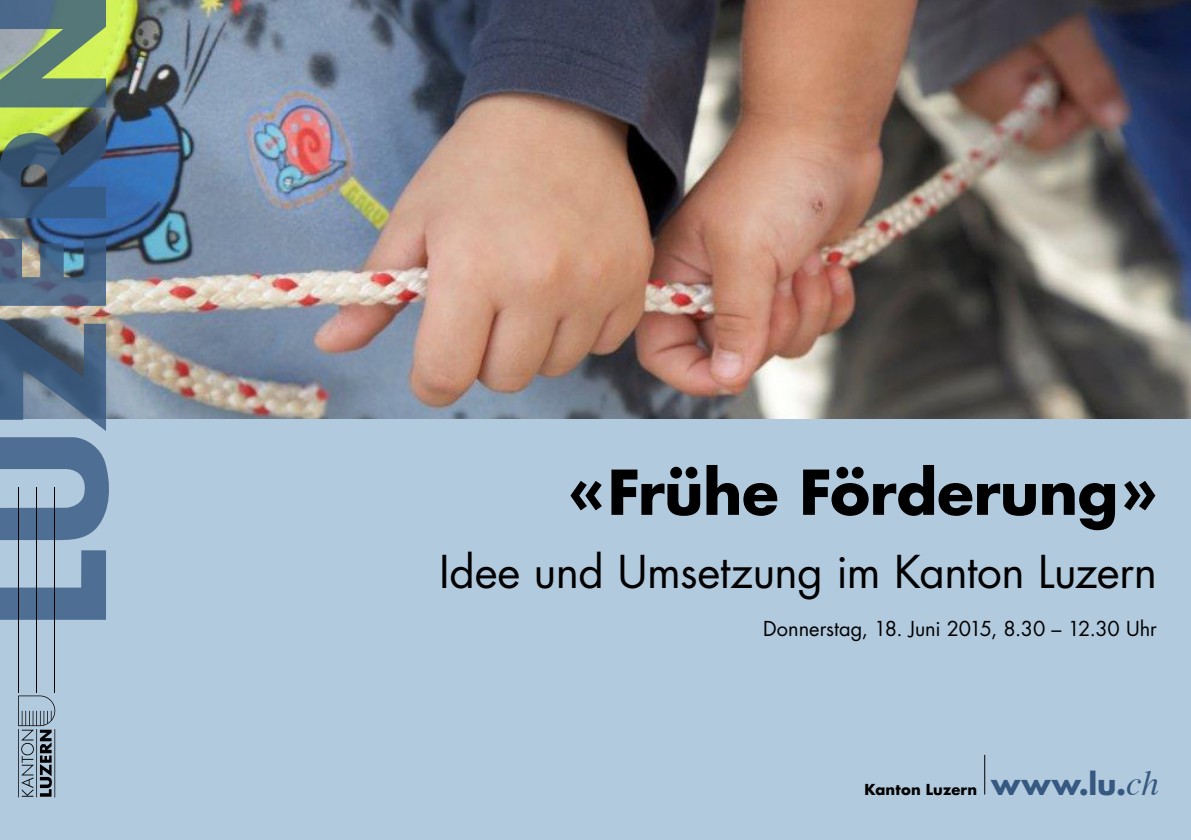
<style>
.page{position:relative;width:1191px;height:840px;background:#fff}
.page>*{position:absolute;margin:0;border:0;box-sizing:border-box;transform-origin:0 0}
.t1{font:700 60px "Futura Luzern";letter-spacing:-.01em;color:#000}
.t2{font:44px "Futura Luzern";letter-spacing:-.01em;color:#000}
.t3{font:20px "Futura Luzern";letter-spacing:-.005em;color:#000}
.t4{font:700 14.6px "Futura Luzern";letter-spacing:.01em;color:#000}
.s1{font-size:29.4px;color:#365981}
.s2{font-family:"Times";font-weight:400;font-style:italic;font-size:35px;color:#365981}
</style>
<div class="page">
<img style="left:0;top:0;width:1191px;height:419px">
<div style="left:0;top:419px;width:1191px;height:420px;background:#b2cade"></div>
<hr style="left:984px;top:754px;width:1px;height:40px;background:#000">
<svg style="left:0;top:318px;width:106px;height:113px;background:#5b728b"></svg>
<svg style="left:0;top:0;width:106px;height:107px;background:#708f7b"></svg>
<img style="left:0;top:238px;width:106px;height:68px">
<svg style="left:0;top:550px;width:106px;height:69px"></svg>
<svg style="left:0;top:118px;width:106px;height:100px;background:#4a6670"></svg>
<svg style="left:0;top:437px;width:109px;height:103px"></svg>
<hr style="left:18px;top:728px;width:1px;height:69px;background:#000">
<hr style="left:36px;top:728px;width:1px;height:69px;background:#000">
<hr style="left:36px;top:487px;width:1px;height:205px;background:#000">
<hr style="left:54px;top:728px;width:1px;height:69px;background:#000">
<hr style="left:54px;top:487px;width:1px;height:205px;background:#000">
<svg style="left:18px;top:695px;width:37px;height:101px"></svg>
<hr style="left:18px;top:487px;width:1px;height:205px;background:#000">
<h1 class="t1" style="left:569px;top:452px;width:589px">«Frühe Förderung»</h1>
<h2 class="t2" style="left:439px;top:543px;width:719px">Idee und Umsetzung im Kanton Luzern</h2>
<p class="t3" style="left:763px;top:615px;width:395px">Donnerstag, 18. Juni 2015, 8.30 – 12.30 Uhr</p>
<p class="t4" style="left:864px;top:779px;width:296px">Kanton Luzern <span class="s1">www.lu.</span><span class="s2">ch</span></p>
</div>
